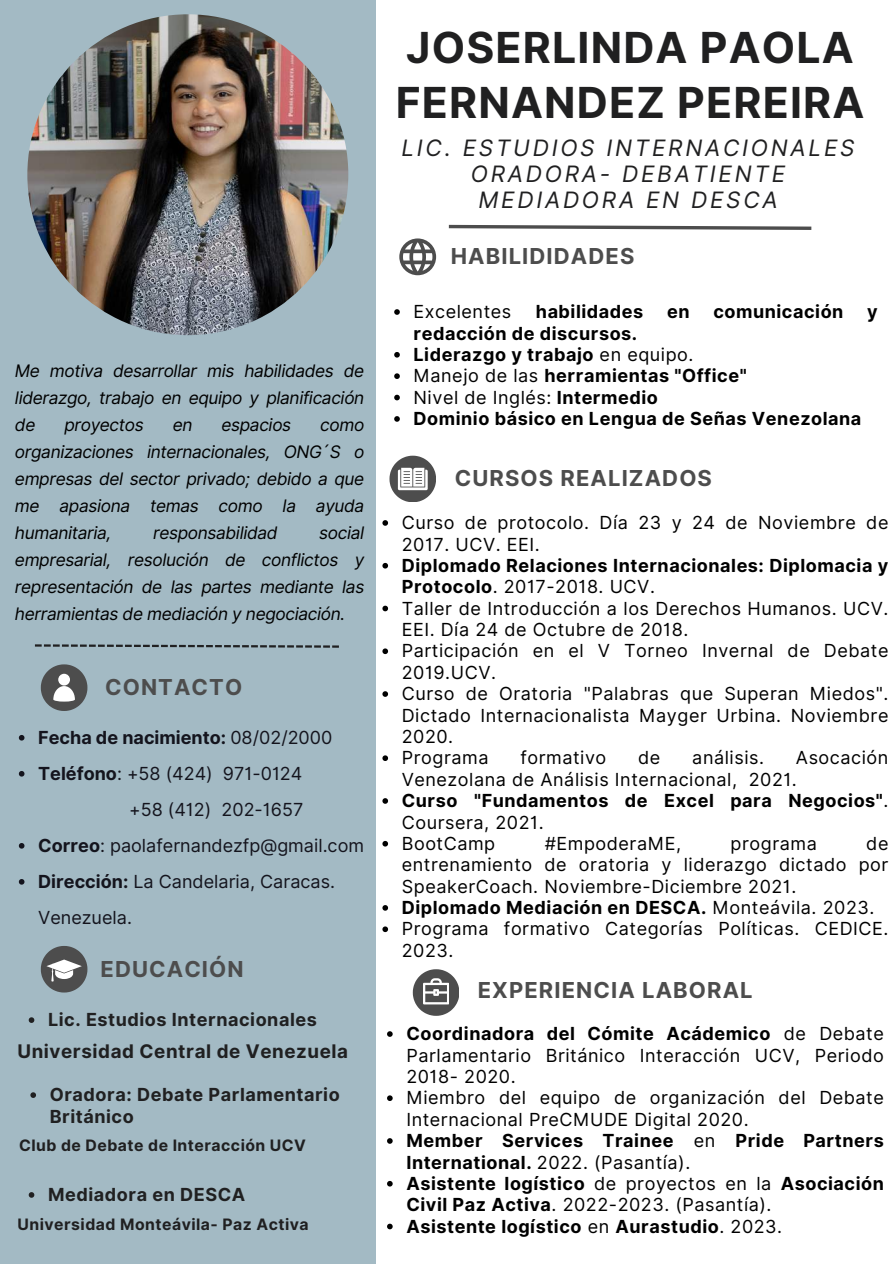
<style>
.page{position:relative;width:894px;height:1264px;background:#fff}
.page>*{position:absolute;margin:0;border:0;box-sizing:border-box;transform-origin:0 0}
.t1{font:700 42.75px/55.2px "Inter";letter-spacing:.025em;color:#202021}
.t2{font:italic 22.65px/25.8px "Inter";letter-spacing:.12em;color:#202021;text-align:center}
.t3{font:700 21.9px "Inter";letter-spacing:.05em;color:#4d4d4d}
.t4{font:700 18.75px "Inter";letter-spacing:.03em;color:#202021}
.t5{font:18px/21.3px "Inter";letter-spacing:.03em;color:#000}
.t6{font:700 18px/21.3px "Inter";letter-spacing:.03em;color:#000}
.t7{font:18px/36px "Inter";color:#14141d}
.t8{font:700 18px/21.3px "Inter";letter-spacing:.03em;color:#202021}
.t9{font:italic 17.25px/27px "Inter";letter-spacing:-.02em;color:#000;text-align:justify}
.t10{font:700 15.75px "Inter";letter-spacing:.03em;color:#202021}
.s1{font-weight:700}
.s2{font-weight:400}
</style>
<div class="page">
<div style="left:0;top:0;width:375px;height:1263px;background:#a3bac4"></div>
<svg style="left:35px;top:644px;width:304px;height:3px"></svg>
<img style="left:27px;top:14px;width:322px;height:322px">
<svg style="left:412px;top:969px;width:47px;height:46px"></svg>
<svg style="left:41px;top:946px;width:46px;height:46px"></svg>
<svg style="left:41px;top:664px;width:46px;height:47px"></svg>
<svg style="left:448px;top:224px;width:364px;height:6px"></svg>
<svg style="left:389px;top:455px;width:46px;height:47px"></svg>
<svg style="left:399px;top:238px;width:37px;height:37px"></svg>
<svg style="left:19px;top:735px;width:5px;height:5px"></svg>
<svg style="left:19px;top:771px;width:5px;height:5px"></svg>
<svg style="left:19px;top:843px;width:5px;height:5px"></svg>
<svg style="left:19px;top:879px;width:5px;height:5px"></svg>
<svg style="left:30px;top:1092px;width:6px;height:5px"></svg>
<svg style="left:29px;top:1017px;width:5px;height:5px"></svg>
<svg style="left:29px;top:1192px;width:5px;height:5px"></svg>
<svg style="left:394px;top:309px;width:6px;height:6px"></svg>
<svg style="left:394px;top:352px;width:6px;height:5px"></svg>
<svg style="left:394px;top:373px;width:6px;height:6px"></svg>
<svg style="left:394px;top:395px;width:6px;height:5px"></svg>
<svg style="left:394px;top:416px;width:6px;height:6px"></svg>
<svg style="left:382px;top:520px;width:6px;height:6px"></svg>
<svg style="left:382px;top:563px;width:6px;height:5px"></svg>
<svg style="left:382px;top:605px;width:6px;height:6px"></svg>
<svg style="left:382px;top:648px;width:6px;height:6px"></svg>
<svg style="left:382px;top:691px;width:6px;height:6px"></svg>
<svg style="left:382px;top:755px;width:6px;height:6px"></svg>
<svg style="left:382px;top:798px;width:6px;height:5px"></svg>
<svg style="left:382px;top:841px;width:6px;height:5px"></svg>
<svg style="left:382px;top:905px;width:6px;height:5px"></svg>
<svg style="left:382px;top:926px;width:6px;height:6px"></svg>
<svg style="left:387px;top:1031px;width:5px;height:5px"></svg>
<svg style="left:387px;top:1095px;width:5px;height:5px"></svg>
<svg style="left:387px;top:1138px;width:5px;height:5px"></svg>
<svg style="left:387px;top:1180px;width:5px;height:6px"></svg>
<svg style="left:387px;top:1223px;width:5px;height:6px"></svg>
<p class="t9" style="left:15px;top:357px;width:351px">Me motiva desarrollar mis habilidades de liderazgo, trabajo en equipo y planificación de</p>
<p class="t9" style="left:64px;top:411px;width:81px">proyectos</p>
<p class="t9" style="left:173px;top:411px;width:21px">en</p>
<p class="t9" style="left:221px;top:411px;width:71px">espacios</p>
<p class="t9" style="left:15px;top:411px;width:351px;text-indent:305px">como organizaciones internacionales, ONG´S o empresas del sector privado; debido a que me apasiona temas como la ayuda humanitaria,</p>
<p class="t9" style="left:15px;top:519px;width:351px;text-indent:304px">social empresarial, resolución de conflictos y representación de las partes mediante las herramientas de mediación y negociación.</p>
<p class="t9" style="left:153px;top:519px;width:126px">responsabilidad</p>
<p class="t3" style="left:105px;top:674px;width:138px">CONTACTO</p>
<p class="t7" style="left:38px;top:719px;width:295px"><span class="s1">Fecha de nacimiento:</span> 08/02/2000<br><span class="s1">Teléfono</span>: +58 (424) 971-0124</p>
<p class="t7" style="left:129px;top:791px;width:175px">+58 (412) 202-1657</p>
<p class="t7" style="left:38px;top:827px;width:327px"><span class="s1">Correo</span>: paolafernandezfp@gmail.com<br><span class="s1">Dirección:</span> La Candelaria, Caracas.<br>Venezuela.</p>
<p class="t3" style="left:100px;top:955px;width:145px">EDUCACIÓN</p>
<p class="t8" style="left:48px;top:1009px;width:270px">Lic. Estudios Internacionales</p>
<p class="t4" style="left:17px;top:1040px;width:332px">Universidad Central de Venezuela</p>
<p class="t8" style="left:50px;top:1084px;width:291px">Oradora: Debate Parlamentario<br>Británico</p>
<p class="t10" style="left:19px;top:1136px;width:288px">Club de Debate de Interacción UCV</p>
<p class="t8" style="left:48px;top:1183px;width:199px">Mediadora en DESCA</p>
<p class="t10" style="left:17px;top:1214px;width:292px">Universidad Monteávila- Paz Activa</p>
<h1 class="t1" style="left:395px;top:20px;width:470px">JOSERLINDA PAOLA<br>FERNANDEZ PEREIRA</h1>
<p class="t2" style="left:401px;top:135px;width:454px">LIC. ESTUDIOS INTERNACIONALES<br>ORADORA- DEBATIENTE<br>MEDIADORA EN DESCA</p>
<p class="t3" style="left:450px;top:243px;width:185px">HABILIDIDADES</p>
<p class="t5" style="left:413px;top:301px;width:99px">Excelentes</p>
<p class="t6" style="left:535px;top:301px;width:109px">habilidades</p>
<p class="t6" style="left:667px;top:301px;width:24px">en</p>
<p class="t6" style="left:713px;top:301px;width:131px">comunicación</p>
<p class="t6" style="left:866px;top:301px;width:12px">y</p>
<p class="t6" style="left:413px;top:322px;width:449px">redacción de discursos.<br>Liderazgo y trabajo <span class="s2">en equipo.<br>Manejo de las</span> herramientas "Office"<br><span class="s2">Nivel de Inglés:</span> Intermedio<br>Dominio básico en Lengua de Señas Venezolana</p>
<p class="t3" style="left:454px;top:465px;width:258px">CURSOS REALIZADOS</p>
<p class="t5" style="left:401px;top:512px;width:488px">Curso de protocolo. Día 23 y 24 de Noviembre de<br>2017. UCV. EEI.</p>
<p class="t5" style="left:401px;top:554px;width:488px"><span class="s1">Diplomado Relaciones Internacionales: Diplomacia y Protocolo</span>. 2017-2018. UCV.<br>Taller de Introducción a los Derechos Humanos. UCV.<br>EEI. Día 24 de Octubre de 2018.<br>Participación en el V Torneo Invernal de Debate 2019.UCV.<br>Curso de Oratoria "Palabras que Superan Miedos".<br>Dictado Internacionalista Mayger Urbina. Noviembre 2020.<br>Programa</p>
<p class="t5" style="left:401px;top:747px;width:488px;text-indent:394px">Asocación<br>Venezolana de Análisis Internacional, 2021.<br><span class="s1">Curso "Fundamentos de Excel para Negocios"</span>.<br>Coursera, 2021.<br>BootCamp</p>
<p class="t5" style="left:520px;top:747px;width:87px">formativo</p>
<p class="t5" style="left:638px;top:747px;width:24px">de</p>
<p class="t5" style="left:692px;top:747px;width:73px">análisis.</p>
<p class="t5" style="left:401px;top:832px;width:488px;text-indent:464px">de entrenamiento de oratoria y liderazgo dictado por SpeakerCoach. Noviembre-Diciembre 2021.<br><span class="s1">Diplomado Mediación en DESCA.</span> Monteávila. 2023.<br>Programa formativo Categorías Políticas. CEDICE.<br>2023.</p>
<p class="t5" style="left:544px;top:832px;width:138px">#EmpoderaME,</p>
<p class="t5" style="left:730px;top:832px;width:88px">programa</p>
<p class="t3" style="left:477px;top:976px;width:276px">EXPERIENCIA LABORAL</p>
<p class="t5" style="left:406px;top:1023px;width:479px"><span class="s1">Coordinadora del Cómite Acádemico</span> de Debate Parlamentario Británico Interacción UCV, Periodo 2018- 2020.<br>Miembro del equipo de organización del Debate Internacional PreCMUDE Digital 2020.<br><span class="s1">Member Services Trainee</span> en <span class="s1">Pride Partners International.</span> 2022. (Pasantía).<br><span class="s1">Asistente logístico</span> de proyectos en la <span class="s1">Asociación Civil Paz Activa</span>. 2022-2023. (Pasantía).<br><span class="s1">Asistente logístico</span> en <span class="s1">Aurastudio</span>. 2023.</p>
</div>
